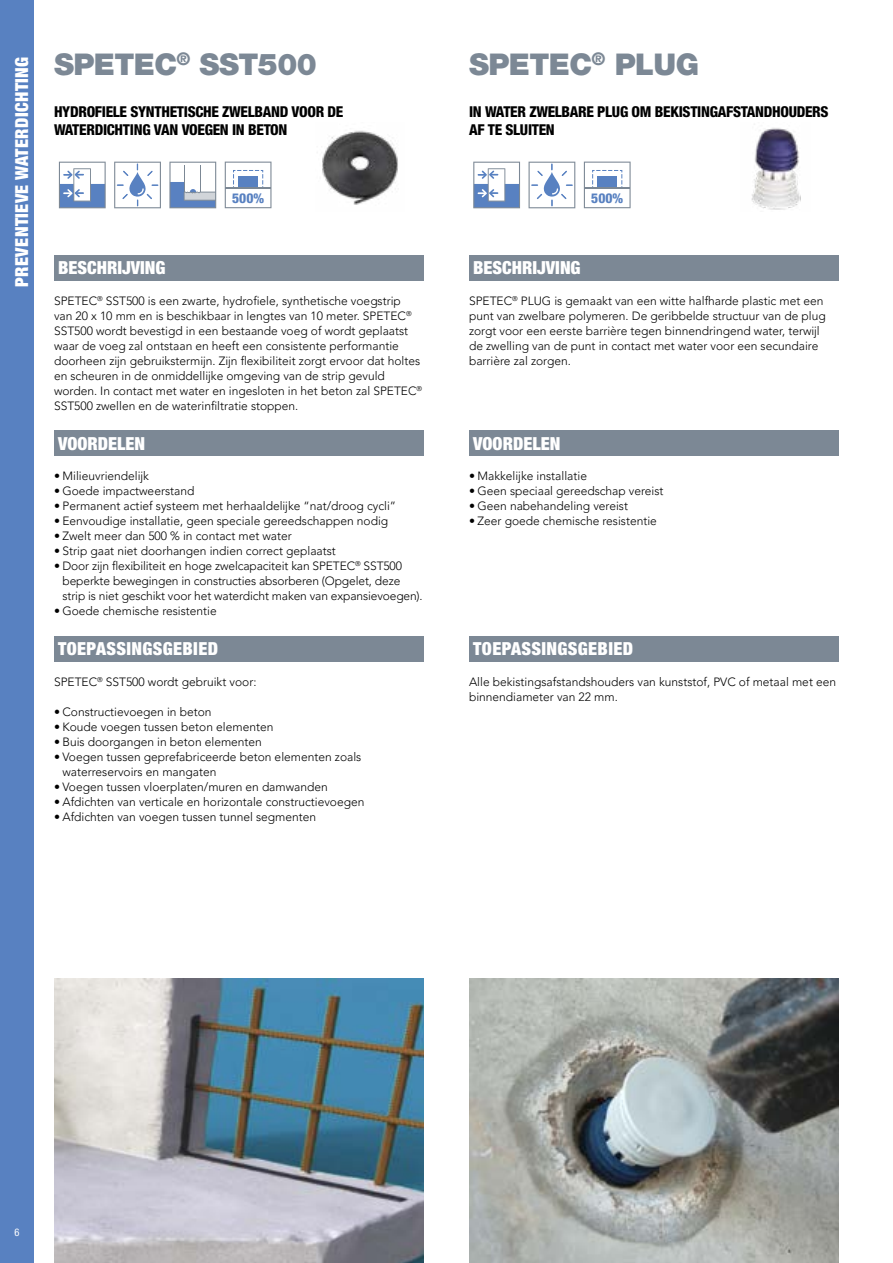
<style>
.page{position:relative;width:893px;height:1263px;background:#fff}
.page>*{position:absolute;margin:0;border:0;box-sizing:border-box;transform-origin:0 0}
.t1{font:900 30px "Helvetica Neue LT Std";letter-spacing:-.02em;color:#7c8895}
.t2{font:900 condensed 18px "Helvetica Neue LT Std";letter-spacing:.02em;color:#fff}
.t3{font:900 condensed 18px "Helvetica Neue LT Std";color:#fff}
.t4{font:800 condensed 15px/18px "Helvetica Neue LT Std";letter-spacing:-.02em;color:#000}
.t5{font:800 condensed 13.65px "Helvetica Neue LT Std";color:#5881c1}
.t6{font:300 12px/15px "Avenir LT Pro";color:#000}
.t7{font:condensed 10.5px "Helvetica Neue LT Std";color:#fff}
</style>
<div class="page">
<div style="left:0;top:0;width:34px;height:1263px;background:#5881c1"></div>
<div style="left:54px;top:255px;width:370px;height:26px;background:#7c8895"></div>
<div style="left:54px;top:431px;width:370px;height:25px;background:#7c8895"></div>
<div style="left:54px;top:636px;width:370px;height:26px;background:#7c8895"></div>
<img style="left:322px;top:130px;width:76px;height:75px">
<img style="left:54px;top:978px;width:370px;height:285px">
<svg style="left:59px;top:162px;width:47px;height:46px"></svg>
<svg style="left:114px;top:162px;width:47px;height:46px"></svg>
<svg style="left:169px;top:162px;width:47px;height:46px"></svg>
<svg style="left:225px;top:162px;width:46px;height:46px"></svg>
<hr style="left:225px;top:187px;width:46px;height:2px;background:#7c8895">
<div style="left:469px;top:255px;width:370px;height:26px;background:#7c8895"></div>
<div style="left:469px;top:431px;width:370px;height:25px;background:#7c8895"></div>
<div style="left:469px;top:636px;width:370px;height:26px;background:#7c8895"></div>
<img style="left:751px;top:124px;width:50px;height:86px">
<img style="left:469px;top:978px;width:370px;height:285px">
<svg style="left:473px;top:162px;width:47px;height:46px"></svg>
<svg style="left:529px;top:162px;width:46px;height:46px"></svg>
<svg style="left:584px;top:162px;width:47px;height:46px"></svg>
<hr style="left:584px;top:187px;width:46px;height:2px;background:#7c8895">
<h2 class="t2" style="left:11px;top:287px;width:231px;rotate:-90deg">PREVENTIEVE WATERDICHTING</h2>
<h1 class="t1" style="left:54px;top:47px;width:264px">SPETEC<sup>®</sup> SST500</h1>
<p class="t4" style="left:54px;top:102px;width:291px">HYDROFIELE SYNTHETISCHE ZWELBAND VOOR DE<br>WATERDICHTING VAN VOEGEN IN BETON</p>
<p class="t5" style="left:232px;top:189px;width:33px">500%</p>
<h2 class="t3" style="left:58px;top:257px;width:109px">BESCHRIJVING</h2>
<p class="t6" style="left:54px;top:293px;width:370px">SPETEC<sup>®</sup> SST500 is een zwarte, hydrofiele, synthetische voegstrip van 20 x 10 mm en is beschikbaar in lengtes van 10 meter. SPETEC<sup>® </sup>SST500 wordt bevestigd in een bestaande voeg of wordt geplaatst waar de voeg zal ontstaan en heeft een consistente performantie doorheen zijn gebruikstermijn. Zijn flexibiliteit zorgt ervoor dat holtes en scheuren in de onmiddellijke omgeving van de strip gevuld worden. In contact met water en ingesloten in het beton zal SPETEC<sup>® </sup>SST500 zwellen en de waterinfiltratie stoppen.</p>
<h2 class="t3" style="left:58px;top:432px;width:89px">VOORDELEN</h2>
<p class="t6" style="left:54px;top:469px;width:97px">• Milieuvriendelijk</p>
<p class="t6" style="left:54px;top:484px;width:142px">• Goede impactweerstand</p>
<p class="t6" style="left:54px;top:499px;width:344px">• Permanent actief systeem met herhaaldelijke “nat/droog cycli”</p>
<p class="t6" style="left:54px;top:514px;width:336px">• Eenvoudige installatie, geen speciale gereedschappen nodig</p>
<p class="t6" style="left:54px;top:529px;width:239px">• Zwelt meer dan 500 % in contact met water</p>
<p class="t6" style="left:54px;top:544px;width:283px">• Strip gaat niet doorhangen indien correct geplaatst</p>
<p class="t6" style="left:63px;top:559px;width:362px;text-indent:-9px">• Door zijn flexibiliteit en hoge zwelcapaciteit kan SPETEC<sup>®</sup> SST500 beperkte bewegingen in constructies absorberen (Opgelet, deze strip is niet geschikt voor het waterdicht maken van expansievoegen).</p>
<p class="t6" style="left:54px;top:604px;width:164px">• Goede chemische resistentie</p>
<h2 class="t2" style="left:58px;top:638px;width:161px">TOEPASSINGSGEBIED</h2>
<p class="t6" style="left:54px;top:674px;width:204px">SPETEC<sup>®</sup> SST500 wordt gebruikt voor:</p>
<p class="t6" style="left:54px;top:704px;width:159px">• Constructievoegen in beton</p>
<p class="t6" style="left:54px;top:719px;width:221px">• Koude voegen tussen beton elementen</p>
<p class="t6" style="left:54px;top:734px;width:209px">• Buis doorgangen in beton elementen</p>
<p class="t6" style="left:63px;top:749px;width:300px;text-indent:-9px">• Voegen tussen geprefabriceerde beton elementen zoals waterreservoirs en mangaten</p>
<p class="t6" style="left:54px;top:779px;width:275px">• Voegen tussen vloerplaten/muren en damwanden</p>
<p class="t6" style="left:54px;top:794px;width:312px">• Afdichten van verticale en horizontale constructievoegen</p>
<p class="t6" style="left:54px;top:809px;width:264px">• Afdichten van voegen tussen tunnel segmenten</p>
<h1 class="t1" style="left:469px;top:47px;width:231px">SPETEC<sup>®</sup> PLUG</h1>
<p class="t4" style="left:469px;top:102px;width:361px">IN WATER ZWELBARE PLUG OM BEKISTINGAFSTANDHOUDERS<br>AF TE SLUITEN</p>
<p class="t5" style="left:591px;top:189px;width:33px">500%</p>
<h2 class="t3" style="left:473px;top:257px;width:109px">BESCHRIJVING</h2>
<p class="t6" style="left:469px;top:293px;width:358px">SPETEC<sup>®</sup> PLUG is gemaakt van een witte halfharde plastic met een punt van zwelbare polymeren. De geribbelde structuur van de plug zorgt voor een eerste barrière tegen binnendringend water, terwijl de zwelling van de punt in contact met water voor een secundaire barrière zal zorgen.</p>
<h2 class="t3" style="left:473px;top:432px;width:89px">VOORDELEN</h2>
<p class="t6" style="left:469px;top:469px;width:119px">• Makkelijke installatie</p>
<p class="t6" style="left:469px;top:484px;width:196px">• Geen speciaal gereedschap vereist</p>
<p class="t6" style="left:469px;top:499px;width:161px">• Geen nabehandeling vereist</p>
<p class="t6" style="left:469px;top:514px;width:189px">• Zeer goede chemische resistentie</p>
<h2 class="t2" style="left:473px;top:638px;width:161px">TOEPASSINGSGEBIED</h2>
<p class="t6" style="left:469px;top:674px;width:369px">Alle bekistingsafstandshouders van kunststof, PVC of metaal met een binnendiameter van 22 mm.</p>
<p class="t7" style="left:15px;top:1226px;width:7px">6</p>
</div>
